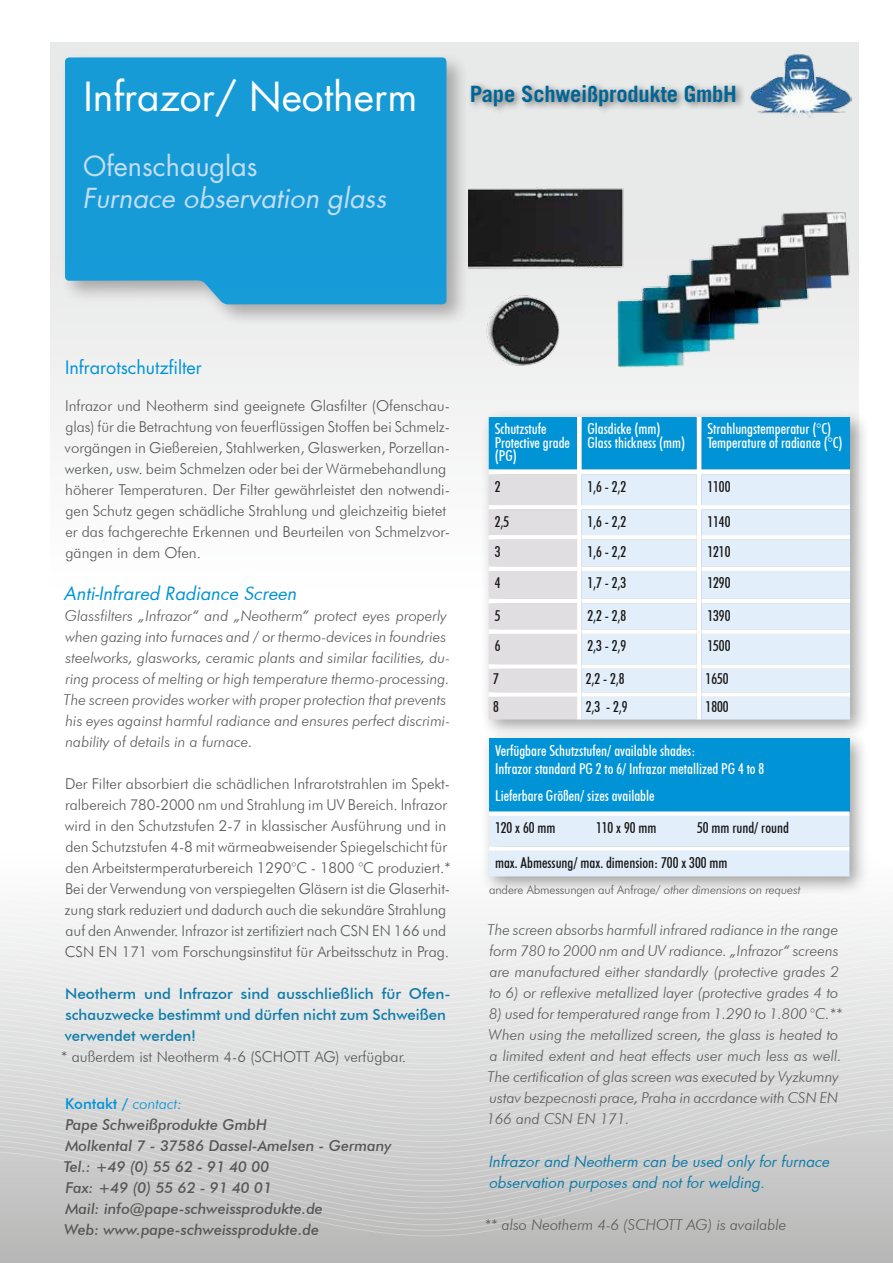
<style>
.page{position:relative;width:893px;height:1263px;background:#fff}
.page>*{position:absolute;margin:0;border:0;box-sizing:border-box;transform-origin:0 0}
.t1{font:39px "Futura Std";color:#fff}
.t2{font:italic 27px "Futura";color:#c4def5}
.t3{font:27px "Futura Std";color:#c4def5}
.t4{font:700 22.5px "Trade Gothic LT Std";letter-spacing:-.01em;color:#006595}
.t5{font:italic 18px "Futura";color:#0093d6}
.t6{font:18px "Futura Std";color:#0093d6}
.t7{font:300 15px/21px "Futura BT";color:#565655}
.t8{font:italic 300 15px/21px "Futura BT";color:#565655}
.t9{font:500 condensed 15px/13.5px "Futura BT";color:#fff}
.t10{font:italic 500 15px/21px "Futura BT";color:#565655}
.t11{font:500 condensed 15px "Futura BT";color:#181716}
.t12{font:500 15px/21px "Futura BT";color:#107da9}
.t13{font:italic 15px/21px "Futura";color:#107da9}
.t14{font:300 12px "Futura BT";letter-spacing:-.01em;color:#565655}
.s1{font-style:normal;color:#0093d6}
.s2{font-weight:300;color:#0093d6}
.s3{font-style:italic}
</style>
<div class="page">
<div style="left:0;top:1238px;width:893px;height:25px;background:#b8b8b8"></div>
<div style="left:51px;top:43px;width:808px;height:546px;background:#f4f4f4"></div>
<svg style="left:0;top:1129px;width:893px;height:109px;background:#c7c7c7"></svg>
<div style="left:0;top:917px;width:893px;height:51px;background:#f1f1f1"></div>
<div style="left:0;top:968px;width:893px;height:5px;background:#ececed"></div>
<div style="left:0;top:973px;width:893px;height:6px;background:#ebebeb"></div>
<div style="left:0;top:979px;width:893px;height:6px;background:#eaeaeb"></div>
<div style="left:0;top:985px;width:893px;height:5px;background:#e9e9e9"></div>
<div style="left:0;top:990px;width:893px;height:6px;background:#e8e9e9"></div>
<div style="left:0;top:996px;width:893px;height:5px;background:#e7e7e7"></div>
<div style="left:0;top:1001px;width:893px;height:6px;background:#e6e7e7"></div>
<div style="left:0;top:1007px;width:893px;height:5px;background:#e5e6e6"></div>
<div style="left:0;top:1012px;width:893px;height:6px;background:#e5e5e5"></div>
<svg style="left:0;top:1018px;width:893px;height:110px;background:#dcdcdc"></svg>
<div style="left:480px;top:408px;width:390px;height:331px;background:#181716;opacity:.4"></div>
<svg style="left:489px;top:435px;width:361px;height:40px;background:#28a3db"></svg>
<svg style="left:489px;top:475px;width:361px;height:244px;background:#e5ecf4"></svg>
<div style="left:480px;top:729px;width:389px;height:167px;background:#181716;opacity:.4"></div>
<div style="left:489px;top:738px;width:360px;height:73px;background:#0093d6"></div>
<svg style="left:489px;top:811px;width:360px;height:65px;background:#e3eff9"></svg>
<img style="left:750px;top:52px;width:101px;height:66px">
<div style="left:467px;top:81px;width:279px;height:34px;background:#181716;opacity:.58"></div>
<div style="left:59px;top:52px;width:410px;height:275px;background:#181716;opacity:.35"></div>
<div style="left:65px;top:57px;width:381px;height:247px;background:#179bd7"></div>
<img style="left:469px;top:159px;width:390px;height:276px">
<h1 class="t1" style="left:84px;top:72px;width:335px">Infrazor/ Neotherm</h1>
<h2 class="t3" style="left:83px;top:149px;width:176px">Ofenschauglas</h2>
<h2 class="t2" style="left:82px;top:180px;width:305px">Furnace observation glass</h2>
<h3 class="t4" style="left:470px;top:80px;width:269px">Pape Schweißprodukte GmbH</h3>
<p class="t6" style="left:65px;top:356px;width:138px">Infrarotschutzfilter</p>
<p class="t7" style="left:65px;top:395px;width:387px">Infrazor und Neotherm sind geeignete Glasfilter (Ofenschau&shy;glas) für die Betrachtung von feuerflüssigen Stoffen bei Schmelz&shy;vorgängen in Gießereien, Stahlwerken, Glaswerken, Porzellan&shy;werken, usw. beim Schmelzen oder bei der Wärmebehandlung höherer Temperaturen. Der Filter gewährleistet den notwendi&shy;gen Schutz gegen schädliche Strahlung und gleichzeitig bietet er das fachgerechte Erkennen und Beurteilen von Schmelzvor&shy;gängen in dem Ofen.</p>
<p class="t5" style="left:64px;top:581px;width:234px">Anti-Infrared Radiance Screen</p>
<p class="t8" style="left:63px;top:605px;width:388px">Glassfilters „Infrazor“ and „Neotherm“ protect eyes properly when gazing into furnaces and / or thermo-devices in foundries steelworks, glasworks, ceramic plants and similar facilities, du&shy;ring process of melting or high temperature thermo-processing.<br>The screen provides worker with proper protection that prevents his eyes against harmful radiance and ensures perfect discrimi&shy;nability of details in a furnace.</p>
<p class="t7" style="left:65px;top:773px;width:387px">Der Filter absorbiert die schädlichen Infrarotstrahlen im Spekt&shy;ralbereich 780-2000 nm und Strahlung im UV Bereich. Infrazor wird in den Schutzstufen 2-7 in klassischer Ausführung und in den Schutzstufen 4-8 mit wärmeabweisender Spiegelschicht für den Arbeitstermperaturbereich 1290°C - 1800 °C produziert.* Bei der Verwendung von verspiegelten Gläsern ist die Glaserhit&shy;zung stark reduziert und dadurch auch die sekundäre Strahlung auf den Anwender. Infrazor ist zertifiziert nach CSN EN 166 und CSN EN 171 vom Forschungsinstitut für Arbeitsschutz in Prag.</p>
<p class="t12" style="left:65px;top:983px;width:387px">Neotherm und Infrazor sind ausschließlich für Ofen&shy;schauzwecke bestimmt und dürfen nicht zum Schweißen verwendet werden!</p>
<p class="t7" style="left:61px;top:1046px;width:347px">* außerdem ist Neotherm 4-6 (SCHOTT AG) verfügbar.</p>
<p class="t10" style="left:64px;top:1093px;width:329px"><span class="s1">Kontakt /</span> <span class="s2">contact:<br></span>Pape Schweißprodukte GmbH<br>Molkental 7 - 37586 Dassel-Amelsen - Germany<br>Tel.: +49 (0) 55 62 - 91 40 00<br>Fax: +49 (0) 55 62 - 91 40 01<br>Mail: info@pape-schweissprodukte.de<br>Web: www.pape-schweissprodukte.de</p>
<p class="t9" style="left:495px;top:422px;width:77px">Schutzstufe<br>Protective grade (PG)</p>
<p class="t9" style="left:587px;top:422px;width:99px">Glasdicke (mm)<br>Glass thickness (mm)</p>
<p class="t9" style="left:707px;top:422px;width:137px">Strahlungstemperatur (°C)<br>Temperature of radiance (°C)</p>
<p class="t11" style="left:495px;top:478px;width:7px">2</p>
<p class="t11" style="left:587px;top:478px;width:40px">1,6 - 2,2</p>
<p class="t11" style="left:707px;top:478px;width:25px">1100</p>
<p class="t11" style="left:495px;top:512px;width:16px">2,5</p>
<p class="t11" style="left:587px;top:512px;width:40px">1,6 - 2,2</p>
<p class="t11" style="left:707px;top:512px;width:25px">1140</p>
<p class="t11" style="left:495px;top:542px;width:7px">3</p>
<p class="t11" style="left:587px;top:542px;width:40px">1,6 - 2,2</p>
<p class="t11" style="left:707px;top:542px;width:25px">1210</p>
<p class="t11" style="left:495px;top:574px;width:7px">4</p>
<p class="t11" style="left:587px;top:574px;width:40px">1,7 - 2,3</p>
<p class="t11" style="left:707px;top:574px;width:25px">1290</p>
<p class="t11" style="left:495px;top:606px;width:7px">5</p>
<p class="t11" style="left:587px;top:606px;width:40px">2,2 - 2,8</p>
<p class="t11" style="left:707px;top:606px;width:25px">1390</p>
<p class="t11" style="left:495px;top:637px;width:7px">6</p>
<p class="t11" style="left:587px;top:637px;width:40px">2,3 - 2,9</p>
<p class="t11" style="left:707px;top:637px;width:25px">1500</p>
<p class="t11" style="left:493px;top:670px;width:7px">7</p>
<p class="t11" style="left:586px;top:670px;width:40px">2,2 - 2,8</p>
<p class="t11" style="left:706px;top:670px;width:25px">1650</p>
<p class="t11" style="left:493px;top:698px;width:7px">8</p>
<p class="t11" style="left:586px;top:698px;width:43px">2,3 - 2,9</p>
<p class="t11" style="left:706px;top:698px;width:25px">1800</p>
<p class="t9" style="left:495px;top:741px;width:271px;line-height:18px">Verfügbare Schutzstufen/ available shades:<br>Infrazor standard PG 2 to 6/ Infrazor metallized PG 4 to 8</p>
<p class="t9" style="left:495px;top:788px;width:161px">Lieferbare Größen/ sizes available</p>
<p class="t11" style="left:495px;top:819px;width:62px">120 x 60 mm</p>
<p class="t11" style="left:596px;top:819px;width:62px">110 x 90 mm</p>
<p class="t11" style="left:697px;top:819px;width:93px">50 mm rund/ round</p>
<p class="t11" style="left:495px;top:854px;width:234px">max. Abmessung/ max. dimension: 700 x 300 mm</p>
<p class="t14" style="left:489px;top:882px;width:313px">andere Abmessungen auf Anfrage<span class="s3">/ other dimensions on request</span></p>
<p class="t8" style="left:487px;top:919px;width:353px;text-align:justify">The screen absorbs harmfull infrared radiance in the range form 780 to 2000 nm and UV radiance. „Infrazor“ screens are manufactured either standardly (protective grades 2 to 6) or reflexive metallized layer (protective grades 4 to</p>
<p class="t8" style="left:487px;top:1003px;width:357px">8) used for temperatured range from 1.290 to 1.800 °C.** When using the metallized screen, the glass is heated to a limited extent and heat effects user much less as well.<br>The certification of glas screen was executed by Vyzkumny ustav bezpecnosti prace, Praha in accrdance with CSN EN 166 and CSN EN 171.</p>
<p class="t13" style="left:489px;top:1150px;width:342px">Infrazor and Neotherm can be used only for furnace observation purposes and not for welding.</p>
<p class="t8" style="left:485px;top:1213px;width:303px">** also Neotherm 4-6 (SCHOTT AG) is available</p>
</div>
